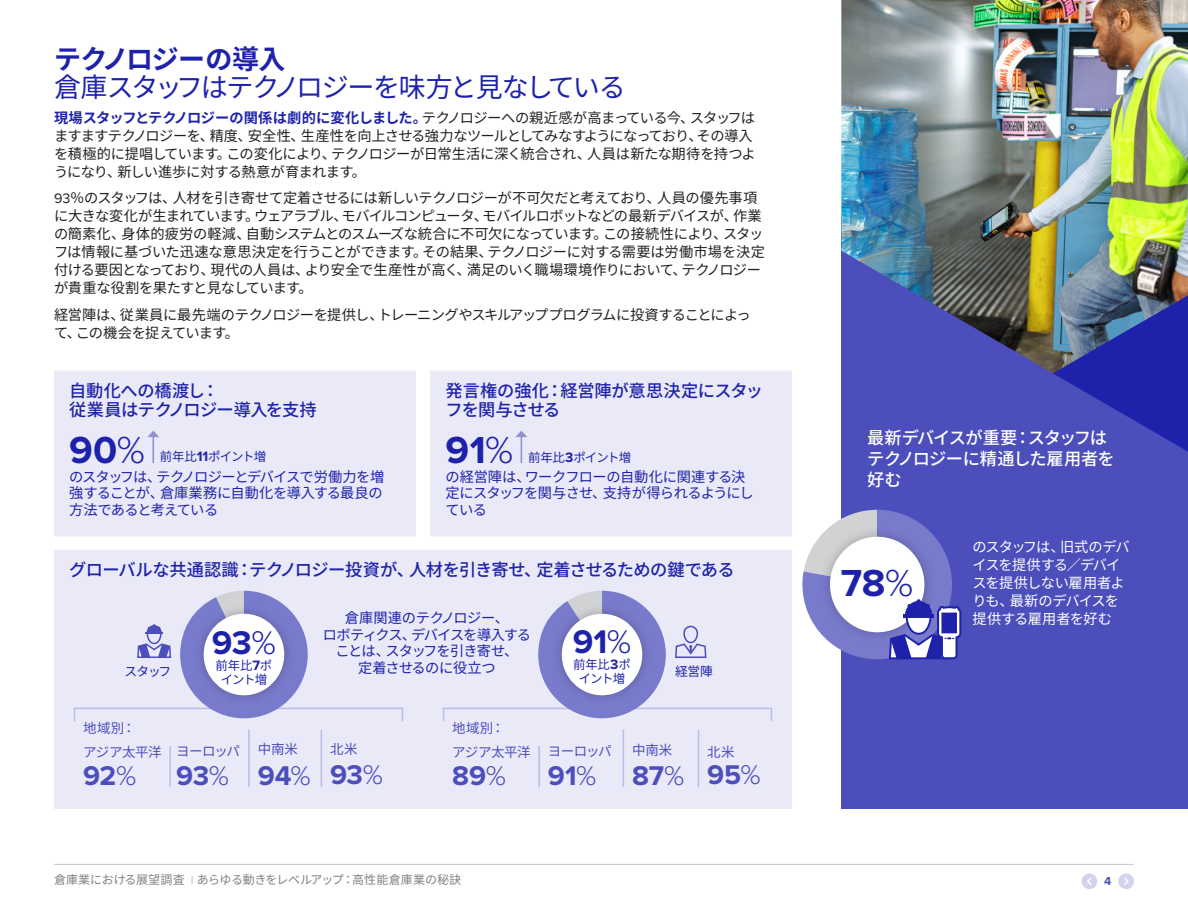
<style>
.page{position:relative;width:1188px;height:918px;background:#fff}
.page>*{position:absolute;margin:0;border:0;box-sizing:border-box;transform-origin:0 0}
.Body{font:700 39px "Proxima Nova";color:#1e22aa}
.Heading-1-Cover{font:700 39px "Proxima Nova";color:#1e22aa}
.Heading-1-Cover-2{font:700 33.9px "Proxima Nova";color:#1e22aa}
.Heading-1-Cover-3{font:700 28.05px "Proxima Nova";letter-spacing:-.005em;color:#4b4ebb}
.Subhead-2{font:27px "Noto Sans JP";letter-spacing:-.055em;color:#1e22aa}
.Subhead-2-2{font:700 27px "Noto Sans JP";letter-spacing:-.025em;color:#1e22aa}
.Body-2{font:500 17.25px/19.5px "Noto Sans JP";letter-spacing:-.025em;color:#1e22aa}
.Body-3{font:500 17.25px/21px "Noto Sans JP";letter-spacing:-.035em;color:#fff}
.Body-4{font:14.25px/18px "Noto Sans JP";letter-spacing:-.035em;color:#231f20}
.Body-5{font:14.25px/16.5px "Noto Sans JP";letter-spacing:-.04em;color:#1e22aa;text-align:center}
.Body-6{font:14.25px/18px "Noto Sans JP";letter-spacing:-.05em;color:#fff}
.Body-7{font:13.5px "Noto Sans JP";letter-spacing:-.03em;color:#4b4ebb}
.Body-8{font:12.75px "Noto Sans JP";letter-spacing:-.065em;color:#1e22aa}
.Heading-1-Cover-4{font:12.45px/13.5px "Noto Sans JP";letter-spacing:-.065em;color:#1e22aa;text-align:center}
.t1{font:12px "Noto Sans JP";letter-spacing:-.01em;color:#808285}
.t2{font:700 12px "Proxima Nova";color:#4b4ebb}
.s1{font-weight:700;color:#1e22aa}
.s2{font-family:"Proxima Nova"}
.s3{font-weight:300}
.s4{font-family:"Proxima Nova";font-weight:700;font-size:14.1px}
.s5{font-family:"Proxima Nova";color:#bcbdc0}
</style>
<div class="page">
<div style="left:841px;top:218px;width:347px;height:591px;background:#4b4ebb"></div>
<div style="left:54px;top:550px;width:738px;height:259px;background:#e9e9f7"></div>
<hr style="left:443px;top:708px;width:328px;height:1px;background:#bbbde6">
<svg style="left:443px;top:709px;width:1px;height:12px"></svg>
<svg style="left:771px;top:708px;width:1px;height:13px"></svg>
<svg style="left:538px;top:591px;width:128px;height:127px"></svg>
<hr style="left:74px;top:708px;width:328px;height:1px;background:#bbbde6">
<svg style="left:74px;top:709px;width:1px;height:12px"></svg>
<svg style="left:402px;top:708px;width:1px;height:13px"></svg>
<svg style="left:180px;top:591px;width:128px;height:127px"></svg>
<hr style="left:54px;top:864px;width:1080px;height:1px;background:#c7c8ca">
<div style="left:1118px;top:874px;width:16px;height:15px;background:#d2d3ee;border-radius:50%"></div>
<svg style="left:1124px;top:877px;width:5px;height:9px"></svg>
<div style="left:1082px;top:874px;width:15px;height:15px;background:#d2d3ee;border-radius:50%"></div>
<svg style="left:1087px;top:877px;width:4px;height:8px"></svg>
<div style="left:54px;top:370px;width:362px;height:166px;background:#e9e9f7"></div>
<div style="left:430px;top:370px;width:362px;height:166px;background:#e9e9f7"></div>
<hr style="left:152px;top:436px;width:2px;height:27px;background:#8f91d4">
<svg style="left:147px;top:431px;width:12px;height:6px"></svg>
<svg style="left:515px;top:431px;width:12px;height:32px"></svg>
<hr style="left:248px;top:730px;width:2px;height:57px;background:#bbbde6">
<hr style="left:321px;top:730px;width:1px;height:57px;background:#bbbde6">
<hr style="left:169px;top:746px;width:2px;height:41px;background:#bbbde6">
<hr style="left:623px;top:730px;width:1px;height:57px;background:#bbbde6">
<hr style="left:698px;top:730px;width:1px;height:57px;background:#bbbde6">
<hr style="left:538px;top:746px;width:2px;height:41px;background:#bbbde6">
<svg style="left:675px;top:626px;width:31px;height:32px"></svg>
<div style="left:552px;top:604px;width:100px;height:101px;background:#231f20;opacity:.3"></div>
<div style="left:562px;top:614px;width:80px;height:81px;background:#fff;border-radius:50%"></div>
<div style="left:194px;top:604px;width:100px;height:101px;background:#231f20;opacity:.3"></div>
<div style="left:204px;top:614px;width:80px;height:81px;background:#fff;border-radius:50%"></div>
<svg style="left:137px;top:624px;width:35px;height:34px"></svg>
<svg style="left:802px;top:510px;width:159px;height:150px"></svg>
<img style="left:841px;top:0;width:347px;height:374px">
<svg style="left:1053px;top:295px;width:135px;height:157px"></svg>
<p class="Subhead-2-2" style="left:54px;top:44px;width:233px">テクノロジーの導入</p>
<p class="Subhead-2" style="left:54px;top:72px;width:573px">倉庫スタッフはテクノロジーを味方と見なしている</p>
<p class="Body-4" style="left:54px;top:109px;width:703px"><span class="s1">現場スタッフとテクノロジーの関係は劇的に変化しました。</span>テクノロジーへの親近感が高まっている今、スタッフはますますテクノロジーを、精度、安全性、生産性を向上させる強力なツールとしてみなすようになっており、その導入を積極的に提唱しています。この変化により、テクノロジーが日常生活に深く統合され、人員は新たな期待を持つようになり、新しい進歩に対する熱意が育まれます。</p>
<p class="Body-4" style="left:54px;top:190px;width:713px"><span class="s2">93</span>％のスタッフは、人材を引き寄せて定着させるには新しいテクノロジーが不可欠だと考えており、人員の優先事項に大きな変化が生まれています。ウェアラブル、モバイルコンピュータ、モバイルロボットなどの最新デバイスが、作業の簡素化、身体的疲労の軽減、自動システムとのスムーズな統合に不可欠になっています。この接続性により、スタッフは情報に基づいた迅速な意思決定を行うことができます。その結果、テクノロジーに対する需要は労働市場を決定付ける要因となっており、現代の人員は、より安全で生産性が高く、満足のいく職場環境作りにおいて、テクノロジーが貴重な役割を果たすと見なしています。</p>
<p class="Body-4" style="left:54px;top:306px;width:698px">経営陣は、従業員に最先端のテクノロジーを提供し、トレーニングやスキルアッププログラムに投資することによって、この機会を捉えています。</p>
<p class="Body-2" style="left:69px;top:381px;width:151px">自動化への橋渡し：</p>
<p class="Body-2" style="left:69px;top:400px;width:249px">従業員はテクノロジー導入を支持</p>
<p class="Body-2" style="left:445px;top:381px;width:319px">発言権の強化：経営陣が意思決定にスタッフを関与させる</p>
<p class="Body" style="left:69px;top:427px;width:77px">90<span class="s3">%</span></p>
<p class="Heading-1-Cover-4" style="left:160px;top:450px;width:108px">前年比<span class="s4">11</span>ポイント増</p>
<p class="Body" style="left:445px;top:427px;width:69px">91<span class="s3">%</span></p>
<p class="Heading-1-Cover-4" style="left:528px;top:451px;width:105px">前年比<span class="s4">3</span>ポイント増</p>
<p class="Body-5" style="left:69px;top:469px;width:317px;text-align:justify">のスタッフは、テクノロジーとデバイスで労働力を増強することが、倉庫業務に自動化を導入する最良の方法であると考えている</p>
<p class="Body-5" style="left:445px;top:469px;width:310px;text-align:left">の経営陣は、ワークフローの自動化に関連する決定にスタッフを関与させ、支持が得られるようにしている</p>
<p class="Body-2" style="left:69px;top:560px;width:667px">グローバルな共通認識：テクノロジー投資が、人材を引き寄せ、定着させるための鍵である</p>
<p class="Body-5" style="left:323px;top:610px;width:210px">倉庫関連のテクノロジー、<br>ロボティクス、デバイスを導入することは、スタッフを引き寄せ、<br>定着させるのに役立つ</p>
<p class="Heading-1-Cover-2" style="left:573px;top:622px;width:60px">91<span class="s3">%</span></p>
<p class="Heading-1-Cover-4" style="left:573px;top:658px;width:59px">前年比<span class="s4">3</span>ポイント増</p>
<p class="Heading-1-Cover-2" style="left:212px;top:623px;width:65px">93<span class="s3">%</span></p>
<p class="Heading-1-Cover-4" style="left:216px;top:659px;width:58px">前年比<span class="s4">7</span>ポイント増</p>
<p class="Body-8" style="left:125px;top:664px;width:48px">スタッフ</p>
<p class="Body-8" style="left:675px;top:664px;width:40px">経営陣</p>
<p class="Body-7" style="left:83px;top:721px;width:54px">地域別：</p>
<p class="Body-7" style="left:83px;top:744px;width:80px">アジア太平洋</p>
<p class="Heading-1-Cover-3" style="left:83px;top:760px;width:55px">92<span class="s3">%</span></p>
<p class="Body-7" style="left:176px;top:743px;width:65px">ヨーロッパ</p>
<p class="Heading-1-Cover-3" style="left:176px;top:760px;width:54px">93<span class="s3">%</span></p>
<p class="Body-7" style="left:258px;top:742px;width:42px">中南米</p>
<p class="Heading-1-Cover-3" style="left:258px;top:760px;width:55px">94<span class="s3">%</span></p>
<p class="Body-7" style="left:330px;top:742px;width:29px">北米</p>
<p class="Heading-1-Cover-3" style="left:330px;top:758px;width:54px">93<span class="s3">%</span></p>
<p class="Body-7" style="left:452px;top:721px;width:54px">地域別：</p>
<p class="Body-7" style="left:452px;top:744px;width:80px">アジア太平洋</p>
<p class="Heading-1-Cover-3" style="left:452px;top:760px;width:55px">89<span class="s3">%</span></p>
<p class="Body-7" style="left:548px;top:743px;width:65px">ヨーロッパ</p>
<p class="Heading-1-Cover-3" style="left:548px;top:760px;width:50px">91<span class="s3">%</span></p>
<p class="Body-7" style="left:632px;top:743px;width:42px">中南米</p>
<p class="Heading-1-Cover-3" style="left:632px;top:760px;width:54px">87<span class="s3">%</span></p>
<p class="Body-7" style="left:707px;top:744px;width:29px">北米</p>
<p class="Heading-1-Cover-3" style="left:707px;top:758px;width:55px">95<span class="s3">%</span></p>
<p class="Body-3" style="left:867px;top:428px;width:249px">最新デバイスが重要：スタッフはテクノロジーに精通した雇用者を好む</p>
<p class="Heading-1-Cover" style="left:841px;top:561px;width:74px">78<span class="s3">%</span></p>
<p class="Body-6" style="left:972px;top:538px;width:159px">のスタッフは、旧式のデバイスを提供する／デバイスを提供しない雇用者よりも、最新のデバイスを提供する雇用者を好む</p>
<p class="t1" style="left:54px;top:873px;width:409px">倉庫業における展望調査 <span class="s5">I</span> あらゆる動きをレベルアップ：高性能倉庫業の秘訣</p>
<p class="t2" style="left:1104px;top:874px;width:9px">4</p>
</div>
